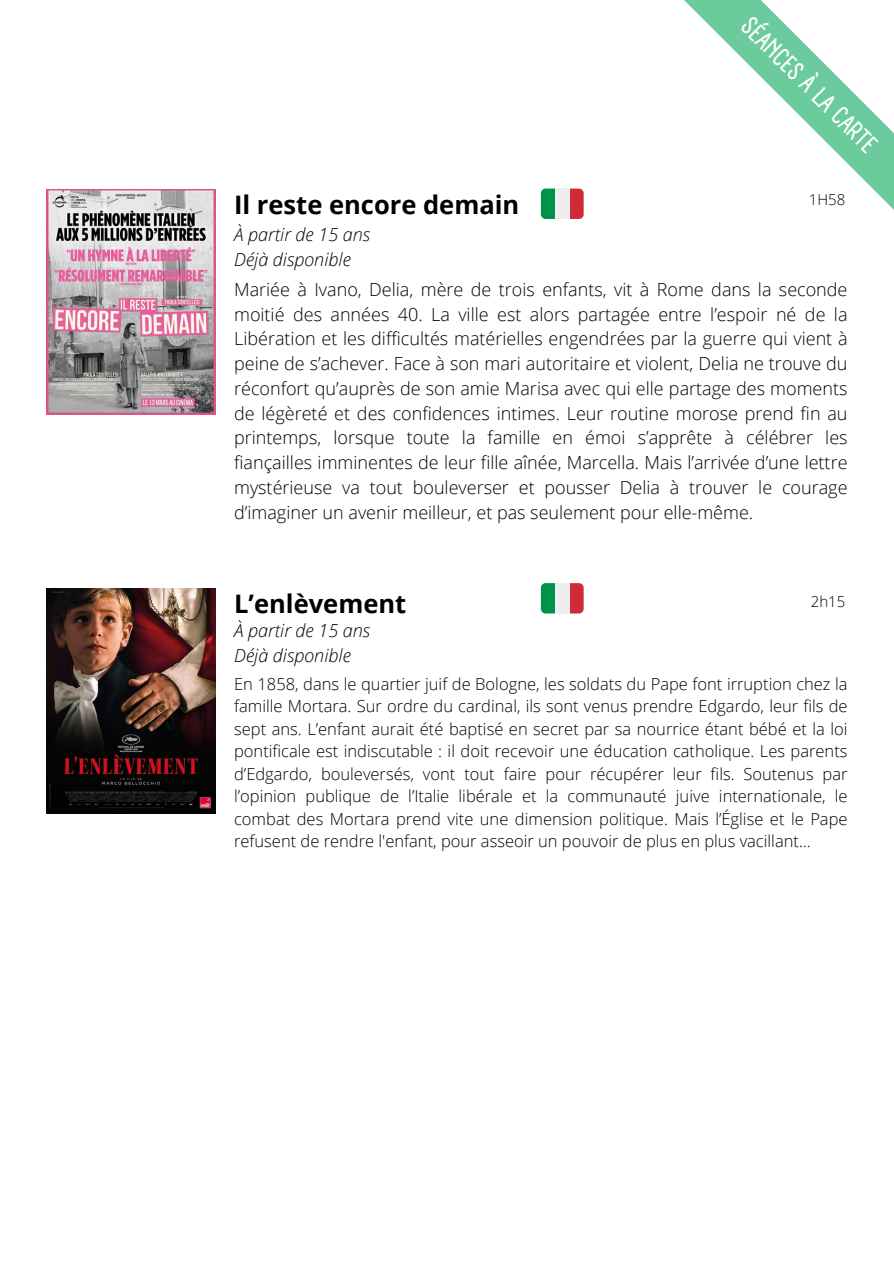
<style>
.page{position:relative;width:894px;height:1264px;background:#fff}
.page>*{position:absolute;margin:0;border:0;box-sizing:border-box;transform-origin:0 0}
.t1{font:700 25.5px "Open Sans";color:#000}
.t2{font:700 25.5px "A Day Without Sun Text";color:#fff}
.t3{font:300 18px/24.8px "Open Sans";color:#000;text-align:justify}
.t4{font:italic 300 18px/24.8px "Open Sans";color:#000}
.t5{font:300 16.5px/22.5px "Open Sans";color:#000;text-align:justify}
.t6{font:300 15px "Open Sans";color:#000}
</style>
<div class="page">
<svg style="left:684px;top:0;width:209px;height:209px"></svg>
<img style="left:46px;top:189px;width:170px;height:225px">
<img style="left:46px;top:588px;width:170px;height:225px">
<svg style="left:569px;top:583px;width:14px;height:30px"></svg>
<svg style="left:540px;top:583px;width:15px;height:30px"></svg>
<div style="left:555px;top:583px;width:14px;height:30px;background:#eee"></div>
<svg style="left:569px;top:188px;width:14px;height:31px"></svg>
<svg style="left:540px;top:188px;width:15px;height:31px"></svg>
<div style="left:555px;top:188px;width:14px;height:31px;background:#eee"></div>
<p class="t1" style="left:234px;top:186px;width:286px">Il reste encore demain</p>
<h1 class="t4" style="left:234px;top:221px;width:137px">À partir de 15 ans<br>Déjà disponible</h1>
<p class="t2" style="left:757px;top:11px;width:181px;rotate:45deg">SÉANCES À LA CARTE</p>
<h4 class="t6" style="left:808px;top:189px;width:38px">1H58</h4>
<h2 class="t3" style="left:234px;top:276px;width:614px">Mariée à Ivano, Delia, mère de trois enfants, vit à Rome dans la seconde moitié des années 40. La ville est alors partagée entre l’espoir né de la Libération et les difficultés matérielles engendrées par la guerre qui vient à peine de s’achever. Face à son mari autoritaire et violent, Delia ne trouve du réconfort qu’auprès de son amie Marisa avec qui elle partage des moments de légèreté et des confidences intimes. Leur routine morose prend fin au printemps, lorsque toute la famille en émoi s’apprête à célébrer les fiançailles imminentes de leur fille aînée, Marcella. Mais l’arrivée d’une lettre mystérieuse va tout bouleverser et pousser Delia à trouver le courage d’imaginer un avenir meilleur, et pas seulement pour elle-même.</h2>
<h3 class="t1" style="left:234px;top:585px;width:174px">L’enlèvement</h3>
<p class="t4" style="left:234px;top:617px;width:137px">À partir de 15 ans<br>Déjà disponible</p>
<h2 class="t6" style="left:810px;top:591px;width:36px">2h15</h2>
<p class="t5" style="left:234px;top:672px;width:614px">En 1858, dans le quartier juif de Bologne, les soldats du Pape font irruption chez la famille Mortara. Sur ordre du cardinal, ils sont venus prendre Edgardo, leur fils de sept ans. L’enfant aurait été baptisé en secret par sa nourrice étant bébé et la loi pontificale est indiscutable : il doit recevoir une éducation catholique. Les parents d’Edgardo, bouleversés, vont tout faire pour récupérer leur fils. Soutenus par l’opinion publique de l’Italie libérale et la communauté juive internationale, le combat des Mortara prend vite une dimension politique. Mais l’Église et le Pape refusent de rendre l'enfant, pour asseoir un pouvoir de plus en plus vacillant...</p>
</div>
